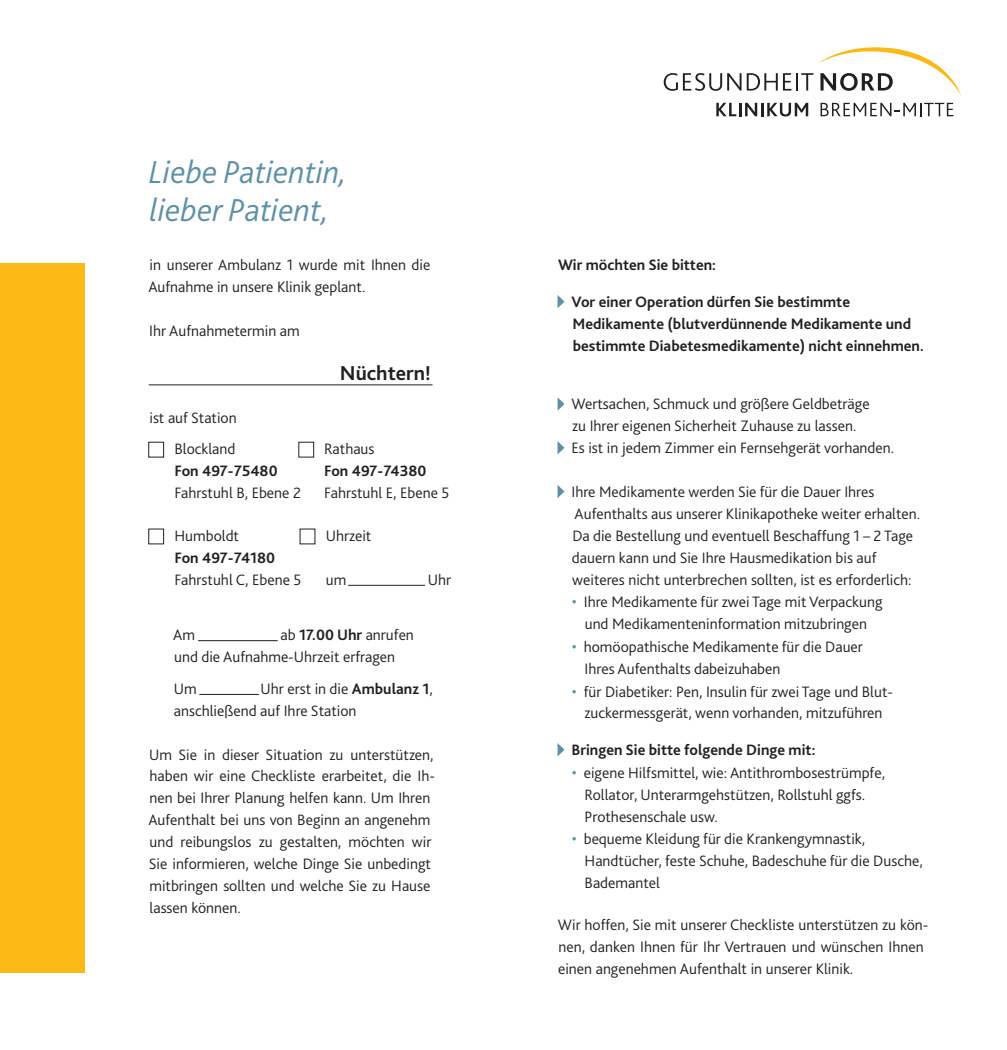
<style>
.page{position:relative;width:1007px;height:1050px;background:#fff}
.page>*{position:absolute;margin:0;border:0;box-sizing:border-box;transform-origin:0 0}
.t1{font:italic 300 33.25px/38.5px "Bliss 2";color:#5d91a7}
.t2{font:700 21px "Bliss 2";color:#231f20}
.t3{font:300 15.75px/21.9px "Bliss 2";color:#231f20}
.t4{font:700 15.75px/21.9px "Bliss 2";color:#231f20}
.s1{font-weight:700}
.s2{font-size:16.62px;color:#5d91a7}
</style>
<div class="page">
<div style="left:0;top:263px;width:84px;height:709px;background:#fcb814"></div>
<svg style="left:716px;top:103px;width:92px;height:13px"></svg>
<svg style="left:820px;top:103px;width:133px;height:13px"></svg>
<svg style="left:664px;top:73px;width:77px;height:18px"></svg>
<svg style="left:747px;top:47px;width:214px;height:49px"></svg>
<svg style="left:557px;top:295px;width:7px;height:13px"></svg>
<svg style="left:557px;top:397px;width:7px;height:14px"></svg>
<svg style="left:557px;top:441px;width:7px;height:13px"></svg>
<svg style="left:557px;top:485px;width:7px;height:13px"></svg>
<svg style="left:557px;top:743px;width:7px;height:13px"></svg>
<hr style="left:149px;top:385px;width:283px;height:1px;background:#231f20">
<div style="left:148px;top:442px;width:16px;height:15px;border:1px solid #231f20"></div>
<div style="left:299px;top:442px;width:15px;height:15px;border:1px solid #231f20"></div>
<hr style="left:198px;top:640px;width:80px;height:1px;background:#231f20">
<hr style="left:199px;top:694px;width:60px;height:1px;background:#231f20">
<div style="left:148px;top:529px;width:16px;height:15px;border:1px solid #231f20"></div>
<hr style="left:348px;top:585px;width:77px;height:1px;background:#231f20">
<h1 class="t1" style="left:149px;top:152px;width:199px">Liebe Patientin, lieber Patient,</h1>
<p class="t3" style="left:148px;top:254px;width:284px">in unserer Ambulanz 1 wurde mit Ihnen die<br>Aufnahme in unsere Klinik geplant.</p>
<p class="t3" style="left:149px;top:319px;width:152px">Ihr Aufnahmetermin am</p>
<h2 class="t2" style="left:340px;top:360px;width:92px">Nüchtern!</h2>
<p class="t3" style="left:149px;top:407px;width:89px">ist auf Station</p>
<p class="t3" style="left:175px;top:438px;width:62px">Blockland</p>
<p class="t4" style="left:175px;top:460px;width:105px">Fon 497-75480</p>
<p class="t3" style="left:175px;top:482px;width:128px">Fahrstuhl B, Ebene 2</p>
<p class="t3" style="left:175px;top:525px;width:66px">Humboldt</p>
<p class="t4" style="left:175px;top:546px;width:102px">Fon 497-74180</p>
<p class="t3" style="left:175px;top:568px;width:128px">Fahrstuhl C, Ebene 5</p>
<p class="t3" style="left:324px;top:438px;width:52px">Rathaus</p>
<p class="t4" style="left:324px;top:460px;width:104px">Fon 497-74380</p>
<p class="t3" style="left:324px;top:482px;width:127px">Fahrstuhl E, Ebene 5</p>
<p class="t3" style="left:326px;top:525px;width:47px">Uhrzeit</p>
<p class="t3" style="left:326px;top:568px;width:22px">um</p>
<p class="t3" style="left:428px;top:568px;width:25px">Uhr</p>
<p class="t3" style="left:174px;top:624px;width:241px;text-indent:106px">ab <span class="s1">17.00 Uhr</span> anrufen und die Aufnahme-Uhrzeit erfragen</p>
<p class="t3" style="left:174px;top:677px;width:24px">Um</p>
<p class="t3" style="left:173px;top:624px;width:23px">Am</p>
<p class="t3" style="left:174px;top:677px;width:260px;text-indent:87px">Uhr erst in die <span class="s1">Ambulanz 1</span>, anschließend auf Ihre Station</p>
<p class="t3" style="left:148px;top:743px;width:288px">Um Sie in dieser Situation zu unterstützen, haben wir eine Checkliste erarbeitet, die Ih&shy;nen bei Ihrer Planung helfen kann. Um Ihren Aufenthalt bei uns von Beginn an angenehm und reibungslos zu gestalten, möchten wir Sie informieren, welche Dinge Sie unbedingt mitbringen sollten und welche Sie zu Hause lassen können.</p>
<p class="t4" style="left:558px;top:254px;width:159px">Wir möchten Sie bitten:</p>
<p class="t4" style="left:571px;top:290px;width:354px">Vor einer Operation dürfen Sie bestimmte<br>Medikamente (blutverdünnende Medikamente und bestimmte Diabetesmedikamente) nicht einnehmen.</p>
<p class="t3" style="left:571px;top:393px;width:324px">Wertsachen, Schmuck und größere Geldbeträge<br>zu Ihrer eigenen Sicherheit Zuhause zu lassen.<br>Es ist in jedem Zimmer ein Fernsehgerät vorhanden.</p>
<p class="t3" style="left:571px;top:480px;width:350px">Ihre Medikamente werden Sie für die Dauer Ihres Aufenthalts aus unserer Klinikapotheke weiter erhalten.<br>Da die Bestellung und eventuell Beschaffung 1 – 2 Tage dauern kann und Sie Ihre Hausmedikation bis auf weiteres nicht unterbrechen sollten, ist es erforderlich:</p>
<p class="t3" style="left:572px;top:591px;width:312px;text-align:center"><span class="s2">•</span> Ihre Medikamente für zwei Tage mit Verpackung und Medikamenteninformation mitzubringen</p>
<p class="t3" style="left:585px;top:635px;width:280px;text-indent:-13px"><span class="s2">•</span> homöopathische Medikamente für die Dauer<br>Ihres Aufenthalts dabeizuhaben</p>
<p class="t3" style="left:572px;top:680px;width:322px;text-align:center"><span class="s2">•</span> für Diabetiker: Pen, Insulin für zwei Tage und Blut&shy;zuckermessgerät, wenn vorhanden, mitzuführen</p>
<p class="t4" style="left:571px;top:739px;width:245px">Bringen Sie bitte folgende Dinge mit:</p>
<p class="t3" style="left:585px;top:761px;width:302px;text-indent:-13px"><span class="s2">•</span> eigene Hilfsmittel, wie: Antithrombosestrümpfe,<br>Rollator, Unterarmgehstützen, Rollstuhl ggfs.<br>Prothesenschale usw.</p>
<p class="t3" style="left:585px;top:828px;width:340px;text-indent:-13px"><span class="s2">•</span> bequeme Kleidung für die Krankengymnastik,<br>Handtücher, feste Schuhe, Badeschuhe für die Dusche,<br>Bademantel</p>
<p class="t3" style="left:558px;top:913px;width:372px">Wir hoffen, Sie mit unserer Checkliste unterstützen zu kön&shy;nen, danken Ihnen für Ihr Vertrauen und wünschen Ihnen einen angenehmen Aufenthalt in unserer Klinik.</p>
</div>
